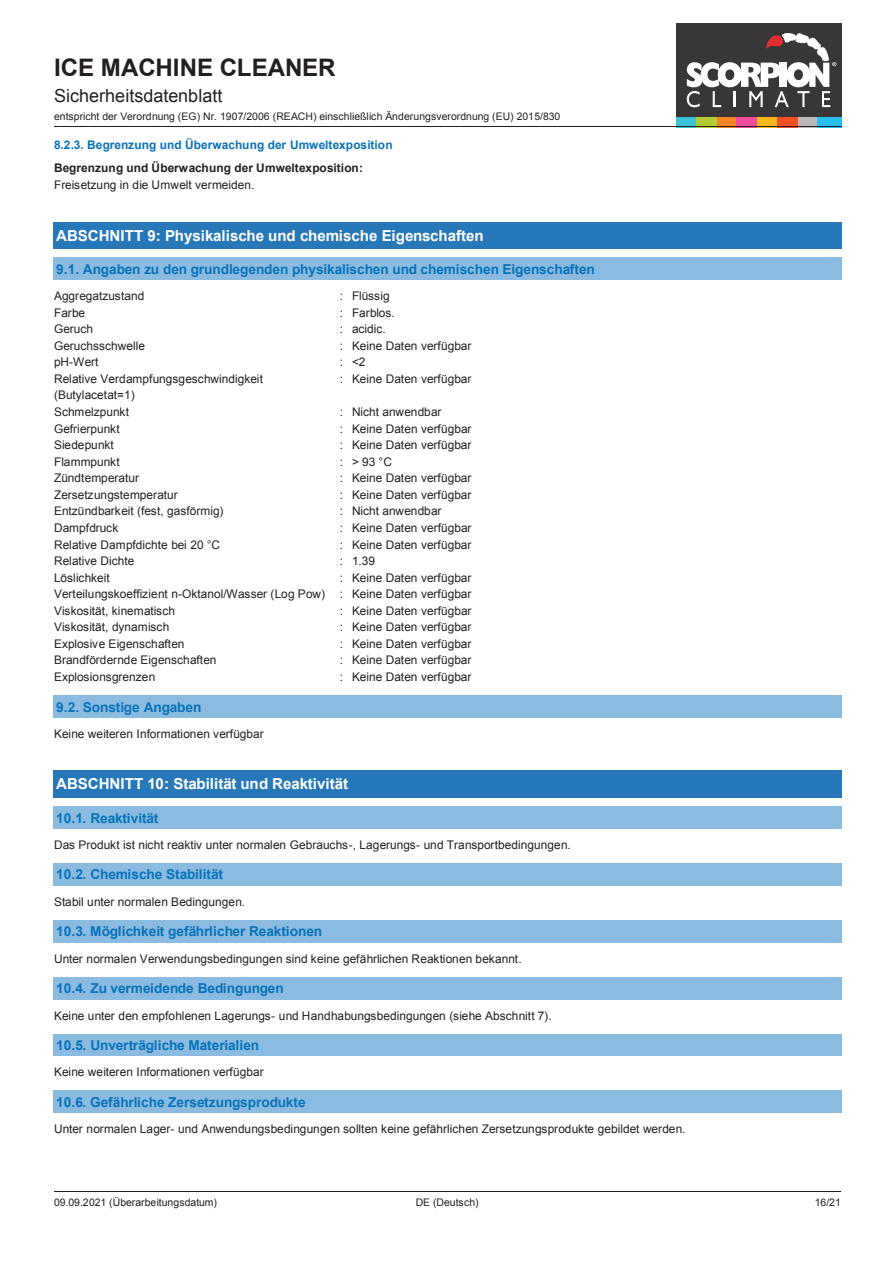
<style>
.page{position:relative;width:893px;height:1263px;background:#fff}
.page>*{position:absolute;margin:0;border:0;box-sizing:border-box;transform-origin:0 0}
.t1{font:700 24.15px "Arial";letter-spacing:-.005em;color:#231f20}
.t2{font:18px "Arial";color:#231f20}
.t3{font:700 15.15px "Arial";letter-spacing:-.01em;color:#fff}
.t4{font:700 13.65px "Arial";letter-spacing:-.005em;color:#0873bb}
.t5{font:11.85px/16.5px "Arial";color:#231f20}
.t6{font:700 11.85px "Arial";letter-spacing:-.005em;color:#0873bb}
.t7{font:700 11.85px "Arial";color:#231f20}
.t8{font:10.5px "Arial";letter-spacing:-.005em;color:#231f20}
</style>
<div class="page">
<div style="left:676px;top:23px;width:166px;height:94px;background:#393638"></div>
<div style="left:676px;top:117px;width:20px;height:10px;background:#3ac2d7"></div>
<div style="left:757px;top:117px;width:20px;height:10px;background:#fcb818"></div>
<div style="left:717px;top:117px;width:20px;height:10px;background:#f58422"></div>
<div style="left:798px;top:117px;width:20px;height:10px;background:#bbb8b7"></div>
<div style="left:696px;top:117px;width:21px;height:10px;background:#b3cb34"></div>
<div style="left:777px;top:117px;width:21px;height:10px;background:#f05024"></div>
<div style="left:737px;top:117px;width:20px;height:10px;background:#ee4c9a"></div>
<div style="left:818px;top:117px;width:24px;height:10px;background:#26bff0"></div>
<svg style="left:687px;top:33px;width:149px;height:74px"></svg>
<hr style="left:54px;top:126px;width:787px;height:1px;background:#231f20">
<hr style="left:54px;top:1191px;width:264px;height:1px;background:#231f20">
<hr style="left:319px;top:1191px;width:258px;height:1px;background:#231f20">
<hr style="left:578px;top:1191px;width:263px;height:1px;background:#231f20">
<div style="left:54px;top:222px;width:787px;height:26px;background:#2778b9"></div>
<hr style="left:54px;top:248px;width:787px;height:1px;background:#2778b9">
<svg style="left:841px;top:222px;width:1px;height:27px"></svg>
<div style="left:54px;top:258px;width:787px;height:21px;background:#8bbbe0"></div>
<hr style="left:54px;top:257px;width:787px;height:1px;background:#8bbbe0">
<hr style="left:54px;top:279px;width:787px;height:1px;background:#8bbbe0">
<svg style="left:841px;top:257px;width:1px;height:23px"></svg>
<div style="left:54px;top:696px;width:787px;height:21px;background:#8bbbe0"></div>
<hr style="left:54px;top:695px;width:787px;height:1px;background:#8bbbe0">
<hr style="left:54px;top:717px;width:787px;height:1px;background:#8bbbe0">
<svg style="left:841px;top:695px;width:1px;height:23px"></svg>
<div style="left:54px;top:771px;width:787px;height:26px;background:#2778b9"></div>
<hr style="left:54px;top:797px;width:787px;height:1px;background:#2778b9">
<svg style="left:841px;top:771px;width:1px;height:27px"></svg>
<div style="left:54px;top:807px;width:787px;height:21px;background:#8bbbe0"></div>
<hr style="left:54px;top:806px;width:787px;height:1px;background:#8bbbe0">
<hr style="left:54px;top:828px;width:787px;height:1px;background:#8bbbe0">
<svg style="left:841px;top:806px;width:1px;height:23px"></svg>
<div style="left:54px;top:864px;width:787px;height:21px;background:#8bbbe0"></div>
<hr style="left:54px;top:863px;width:787px;height:1px;background:#8bbbe0">
<hr style="left:54px;top:885px;width:787px;height:1px;background:#8bbbe0">
<svg style="left:841px;top:863px;width:1px;height:23px"></svg>
<div style="left:54px;top:920px;width:787px;height:22px;background:#8bbbe0"></div>
<hr style="left:54px;top:942px;width:787px;height:1px;background:#8bbbe0">
<svg style="left:841px;top:920px;width:1px;height:23px"></svg>
<div style="left:54px;top:977px;width:787px;height:22px;background:#8bbbe0"></div>
<hr style="left:54px;top:999px;width:787px;height:1px;background:#8bbbe0">
<svg style="left:841px;top:977px;width:1px;height:23px"></svg>
<div style="left:54px;top:1034px;width:787px;height:21px;background:#8bbbe0"></div>
<hr style="left:54px;top:1055px;width:787px;height:1px;background:#8bbbe0">
<svg style="left:841px;top:1034px;width:1px;height:22px"></svg>
<div style="left:54px;top:1091px;width:787px;height:21px;background:#8bbbe0"></div>
<hr style="left:54px;top:1090px;width:787px;height:1px;background:#8bbbe0">
<hr style="left:54px;top:1112px;width:787px;height:1px;background:#8bbbe0">
<svg style="left:841px;top:1090px;width:1px;height:23px"></svg>
<h1 class="t1" style="left:54px;top:51px;width:283px">ICE MACHINE CLEANER</h1>
<h2 class="t2" style="left:54px;top:84px;width:170px">Sicherheitsdatenblatt</h2>
<p class="t8" style="left:54px;top:109px;width:508px">entspricht der Verordnung (EG) Nr. 1907/2006 (REACH) einschließlich Änderungsverordnung (EU) 2015/830</p>
<p class="t6" style="left:54px;top:137px;width:340px">8.2.3. Begrenzung und Überwachung der Umweltexposition</p>
<p class="t7" style="left:54px;top:161px;width:310px">Begrenzung und Überwachung der Umweltexposition:</p>
<p class="t5" style="left:54px;top:177px;width:202px">Freisetzung in die Umwelt vermeiden.</p>
<p class="t3" style="left:56px;top:225px;width:429px">ABSCHNITT 9: Physikalische und chemische Eigenschaften</p>
<p class="t4" style="left:56px;top:260px;width:540px">9.1. Angaben zu den grundlegenden physikalischen und chemischen Eigenschaften</p>
<p class="t5" style="left:54px;top:288px;width:92px">Aggregatzustand</p>
<p class="t5" style="left:340px;top:288px;width:52px">: Flüssig</p>
<p class="t5" style="left:54px;top:304px;width:33px">Farbe</p>
<p class="t5" style="left:340px;top:304px;width:57px">: Farblos.</p>
<p class="t5" style="left:54px;top:321px;width:40px">Geruch</p>
<p class="t5" style="left:340px;top:321px;width:48px">: acidic.</p>
<p class="t5" style="left:54px;top:337px;width:93px">Geruchsschwelle</p>
<p class="t5" style="left:340px;top:337px;width:133px">: Keine Daten verfügbar</p>
<p class="t5" style="left:54px;top:354px;width:46px">pH-Wert</p>
<p class="t5" style="left:340px;top:354px;width:27px">: &lt;2</p>
<p class="t5" style="left:54px;top:371px;width:210px">Relative Verdampfungsgeschwindigkeit (Butylacetat=1)</p>
<p class="t5" style="left:340px;top:371px;width:133px">: Keine Daten verfügbar</p>
<p class="t5" style="left:54px;top:404px;width:76px">Schmelzpunkt</p>
<p class="t5" style="left:340px;top:404px;width:103px">: Nicht anwendbar</p>
<p class="t5" style="left:54px;top:420px;width:67px">Gefrierpunkt</p>
<p class="t5" style="left:340px;top:420px;width:133px">: Keine Daten verfügbar</p>
<p class="t5" style="left:54px;top:437px;width:61px">Siedepunkt</p>
<p class="t5" style="left:340px;top:437px;width:133px">: Keine Daten verfügbar</p>
<p class="t5" style="left:54px;top:453px;width:67px">Flammpunkt</p>
<p class="t5" style="left:340px;top:453px;width:54px">: &gt; 93 °C</p>
<p class="t5" style="left:54px;top:470px;width:86px">Zündtemperatur</p>
<p class="t5" style="left:340px;top:470px;width:133px">: Keine Daten verfügbar</p>
<p class="t5" style="left:54px;top:486px;width:125px">Zersetzungstemperatur</p>
<p class="t5" style="left:340px;top:486px;width:133px">: Keine Daten verfügbar</p>
<p class="t5" style="left:54px;top:503px;width:171px">Entzündbarkeit (fest, gasförmig)</p>
<p class="t5" style="left:340px;top:503px;width:103px">: Nicht anwendbar</p>
<p class="t5" style="left:54px;top:520px;width:66px">Dampfdruck</p>
<p class="t5" style="left:340px;top:520px;width:133px">: Keine Daten verfügbar</p>
<p class="t5" style="left:54px;top:536px;width:168px">Relative Dampfdichte bei 20 °C</p>
<p class="t5" style="left:340px;top:536px;width:133px">: Keine Daten verfügbar</p>
<p class="t5" style="left:54px;top:553px;width:82px">Relative Dichte</p>
<p class="t5" style="left:340px;top:553px;width:37px">: 1.39</p>
<p class="t5" style="left:54px;top:569px;width:57px">Löslichkeit</p>
<p class="t5" style="left:54px;top:569px;width:419px;text-align:justify;text-indent:286px">: Keine Daten verfügbar Verteilungskoeffizient n-Oktanol/Wasser (Log Pow) : Keine Daten verfügbar Viskosität, kinematisch</p>
<p class="t5" style="left:340px;top:602px;width:133px">: Keine Daten verfügbar</p>
<p class="t5" style="left:54px;top:619px;width:117px">Viskosität, dynamisch</p>
<p class="t5" style="left:340px;top:619px;width:133px">: Keine Daten verfügbar</p>
<p class="t5" style="left:54px;top:636px;width:132px">Explosive Eigenschaften</p>
<p class="t5" style="left:340px;top:636px;width:133px">: Keine Daten verfügbar</p>
<p class="t5" style="left:54px;top:652px;width:164px">Brandfördernde Eigenschaften</p>
<p class="t5" style="left:340px;top:652px;width:133px">: Keine Daten verfügbar</p>
<p class="t5" style="left:54px;top:669px;width:103px">Explosionsgrenzen</p>
<p class="t5" style="left:340px;top:669px;width:133px">: Keine Daten verfügbar</p>
<p class="t4" style="left:56px;top:698px;width:147px">9.2. Sonstige Angaben</p>
<p class="t5" style="left:54px;top:726px;width:211px">Keine weiteren Informationen verfügbar</p>
<p class="t3" style="left:56px;top:774px;width:293px">ABSCHNITT 10: Stabilität und Reaktivität</p>
<p class="t4" style="left:56px;top:809px;width:104px">10.1. Reaktivität</p>
<p class="t5" style="left:54px;top:836px;width:518px">Das Produkt ist nicht reaktiv unter normalen Gebrauchs-, Lagerungs- und Transportbedingungen.</p>
<p class="t4" style="left:56px;top:866px;width:168px">10.2. Chemische Stabilität</p>
<p class="t5" style="left:54px;top:893px;width:193px">Stabil unter normalen Bedingungen.</p>
<p class="t4" style="left:56px;top:922px;width:267px">10.3. Möglichkeit gefährlicher Reaktionen</p>
<p class="t5" style="left:54px;top:950px;width:469px">Unter normalen Verwendungsbedingungen sind keine gefährlichen Reaktionen bekannt.</p>
<p class="t4" style="left:56px;top:979px;width:229px">10.4. Zu vermeidende Bedingungen</p>
<p class="t5" style="left:54px;top:1007px;width:499px">Keine unter den empfohlenen Lagerungs- und Handhabungsbedingungen (siehe Abschnitt 7).</p>
<p class="t4" style="left:56px;top:1036px;width:204px">10.5. Unverträgliche Materialien</p>
<p class="t5" style="left:54px;top:1064px;width:211px">Keine weiteren Informationen verfügbar</p>
<p class="t4" style="left:56px;top:1093px;width:251px">10.6. Gefährliche Zersetzungsprodukte</p>
<p class="t5" style="left:54px;top:1121px;width:633px">Unter normalen Lager- und Anwendungsbedingungen sollten keine gefährlichen Zersetzungsprodukte gebildet werden.</p>
<p class="t8" style="left:54px;top:1195px;width:164px">09.09.2021 (Überarbeitungsdatum)</p>
<p class="t8" style="left:416px;top:1195px;width:64px">DE (Deutsch)</p>
<p class="t8" style="left:815px;top:1195px;width:27px">16/21</p>
</div>
